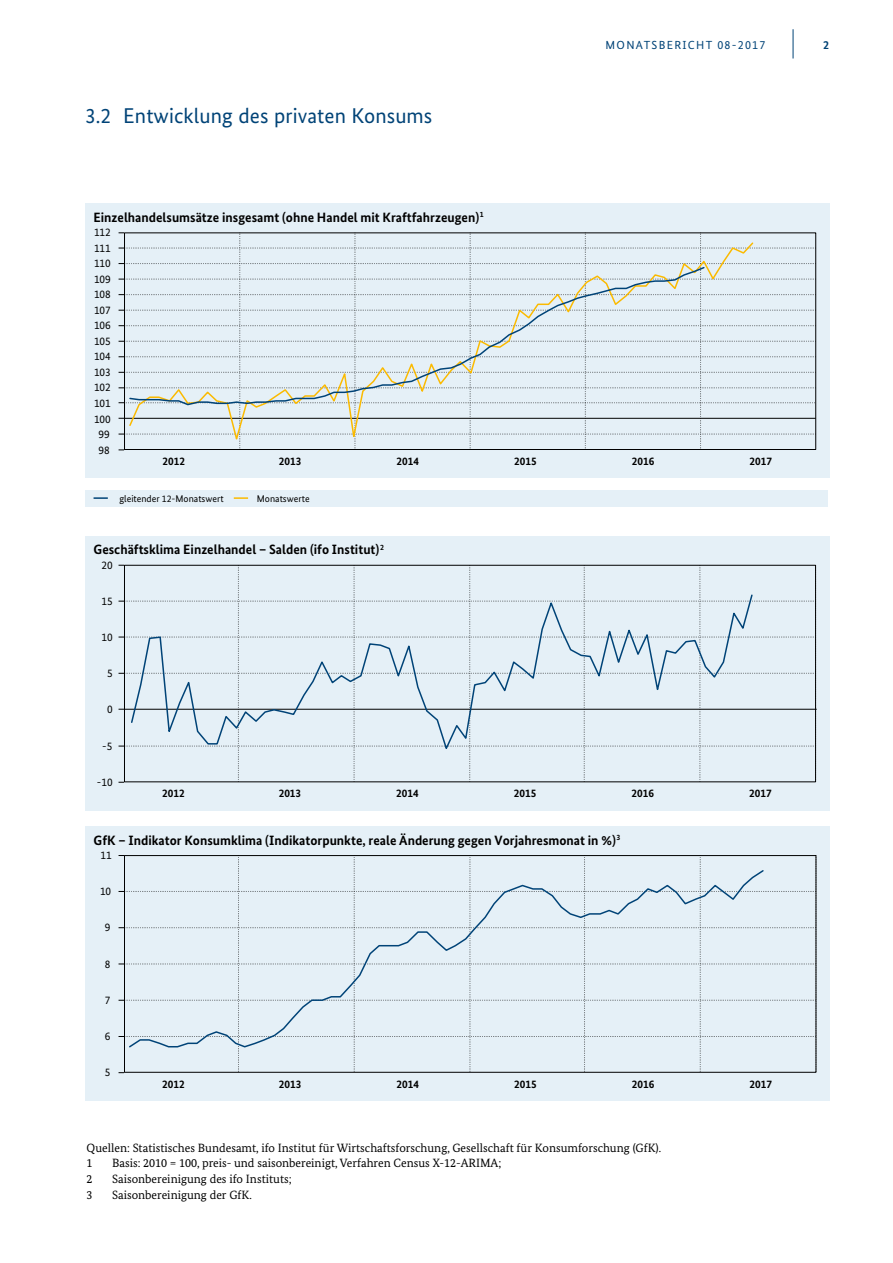
<style>
.page{position:relative;width:893px;height:1263px;background:#fff}
.page>*{position:absolute;margin:0;border:0;box-sizing:border-box;transform-origin:0 0}
.t1{font:21.3px "Bundes Sans";letter-spacing:.005em;color:#004377}
.t2{font:700 13.5px "Bundes Sans";color:#000}
.t3{font:12px/15.8px "Bundes Serif";color:#000}
.t4{font:700 12px "Bundes Sans Office";color:#004275}
.t5{font:11.7px "Bundes Sans";letter-spacing:.11em;color:#004377}
.t6{font:700 11.25px "Bundes Sans";color:#000}
.t7{font:11.25px "Bundes Sans";color:#000}
.t8{font:9.75px "Bundes Sans";color:#000}
.s1{font-size:12px}
</style>
<div class="page">
<hr style="left:793px;top:29px;width:1px;height:30px;background:#004377">
<div style="left:85px;top:204px;width:744px;height:274px;background:#e5f0f7"></div>
<svg style="left:119px;top:232px;width:695px;height:218px"></svg>
<div style="left:124px;top:232px;width:692px;height:218px;border:1px solid #000"></div>
<svg style="left:128px;top:241px;width:627px;height:204px"></svg>
<svg style="left:128px;top:266px;width:578px;height:140px"></svg>
<div style="left:85px;top:536px;width:744px;height:274px;background:#e5f0f7"></div>
<hr style="left:125px;top:709px;width:692px;height:1px;background:#000">
<svg style="left:119px;top:565px;width:697px;height:217px"></svg>
<svg style="left:130px;top:593px;width:624px;height:159px"></svg>
<div style="left:85px;top:826px;width:744px;height:275px;background:#e5f0f7"></div>
<svg style="left:119px;top:855px;width:698px;height:217px"></svg>
<svg style="left:128px;top:869px;width:637px;height:180px"></svg>
<div style="left:85px;top:490px;width:743px;height:16px;background:#e5f0f7"></div>
<svg style="left:94px;top:497px;width:14px;height:2px"></svg>
<svg style="left:234px;top:497px;width:14px;height:2px"></svg>
<h1 class="t1" style="left:85px;top:103px;width:349px">3.2 Entwicklung des privaten Konsums</h1>
<p class="t2" style="left:94px;top:209px;width:392px">Einzelhandelsumsätze insgesamt (ohne Handel mit Kraftfahrzeugen)<sup>1</sup></p>
<p class="t7" style="left:94px;top:225px;width:18px">112</p>
<p class="t7" style="left:94px;top:241px;width:18px">111</p>
<p class="t7" style="left:94px;top:256px;width:18px">110</p>
<p class="t7" style="left:94px;top:272px;width:18px">109</p>
<p class="t7" style="left:94px;top:287px;width:18px">108</p>
<p class="t7" style="left:94px;top:303px;width:18px">107</p>
<p class="t7" style="left:94px;top:319px;width:18px">106</p>
<p class="t7" style="left:94px;top:334px;width:18px">105</p>
<p class="t7" style="left:94px;top:350px;width:18px">104</p>
<p class="t7" style="left:94px;top:365px;width:18px">103</p>
<p class="t7" style="left:94px;top:381px;width:18px">102</p>
<p class="t7" style="left:94px;top:396px;width:18px">101</p>
<p class="t7" style="left:94px;top:412px;width:18px">100</p>
<p class="t7" style="left:99px;top:427px;width:13px">99</p>
<p class="t7" style="left:99px;top:443px;width:13px">98</p>
<p class="t5" style="left:606px;top:38px;width:161px">MONATSBERICHT <span class="s1">08-2017</span></p>
<p class="t6" style="left:163px;top:454px;width:24px">2012</p>
<p class="t6" style="left:279px;top:454px;width:24px">2013</p>
<p class="t6" style="left:397px;top:454px;width:24px">2014</p>
<p class="t6" style="left:514px;top:454px;width:24px">2015</p>
<p class="t6" style="left:632px;top:454px;width:24px">2016</p>
<p class="t6" style="left:749px;top:454px;width:24px">2017</p>
<p class="t8" style="left:119px;top:493px;width:106px">gleitender 12-Monatswert</p>
<p class="t8" style="left:257px;top:493px;width:54px">Monatswerte</p>
<p class="t2" style="left:94px;top:541px;width:292px">Geschäftsklima Einzelhandel – Salden (ifo Institut)<sup>2</sup></p>
<p class="t7" style="left:102px;top:558px;width:13px">20</p>
<p class="t7" style="left:102px;top:594px;width:13px">15</p>
<p class="t7" style="left:102px;top:630px;width:13px">10</p>
<p class="t7" style="left:107px;top:666px;width:7px">5</p>
<p class="t7" style="left:107px;top:703px;width:7px">0</p>
<p class="t7" style="left:102px;top:739px;width:12px">-5</p>
<p class="t7" style="left:97px;top:775px;width:17px">-10</p>
<p class="t6" style="left:162px;top:787px;width:24px">2012</p>
<p class="t6" style="left:279px;top:787px;width:24px">2013</p>
<p class="t6" style="left:396px;top:787px;width:24px">2014</p>
<p class="t6" style="left:514px;top:787px;width:24px">2015</p>
<p class="t6" style="left:631px;top:787px;width:24px">2016</p>
<p class="t6" style="left:749px;top:787px;width:24px">2017</p>
<p class="t2" style="left:94px;top:832px;width:528px">GfK – Indikator Konsumklima (Indikatorpunkte, reale Änderung gegen Vorjahresmonat in %)<sup>3</sup></p>
<p class="t7" style="left:100px;top:848px;width:13px">11</p>
<p class="t7" style="left:100px;top:884px;width:13px">10</p>
<p class="t7" style="left:105px;top:920px;width:7px">9</p>
<p class="t7" style="left:105px;top:957px;width:7px">8</p>
<p class="t7" style="left:105px;top:993px;width:7px">7</p>
<p class="t7" style="left:105px;top:1029px;width:7px">6</p>
<p class="t7" style="left:105px;top:1066px;width:7px">5</p>
<p class="t6" style="left:162px;top:1077px;width:24px">2012</p>
<p class="t6" style="left:279px;top:1077px;width:24px">2013</p>
<p class="t6" style="left:396px;top:1077px;width:24px">2014</p>
<p class="t6" style="left:514px;top:1077px;width:24px">2015</p>
<p class="t6" style="left:632px;top:1077px;width:24px">2016</p>
<p class="t6" style="left:749px;top:1077px;width:24px">2017</p>
<p class="t3" style="left:87px;top:1139px;width:576px">Quellen: Statistisches Bundesamt, ifo Institut für Wirtschaftsforschung, Gesellschaft für Konsumforschung (GfK).<br>1</p>
<p class="t3" style="left:112px;top:1155px;width:391px">Basis: 2010 = 100, preis- und saisonbereinigt, Verfahren Census X-12-ARIMA;</p>
<p class="t3" style="left:87px;top:1171px;width:7px">2</p>
<p class="t3" style="left:112px;top:1171px;width:181px">Saisonbereinigung des ifo Instituts;</p>
<p class="t3" style="left:87px;top:1187px;width:7px">3</p>
<p class="t3" style="left:112px;top:1187px;width:141px">Saisonbereinigung der GfK.</p>
<p class="t4" style="left:823px;top:38px;width:7px">2</p>
</div>
